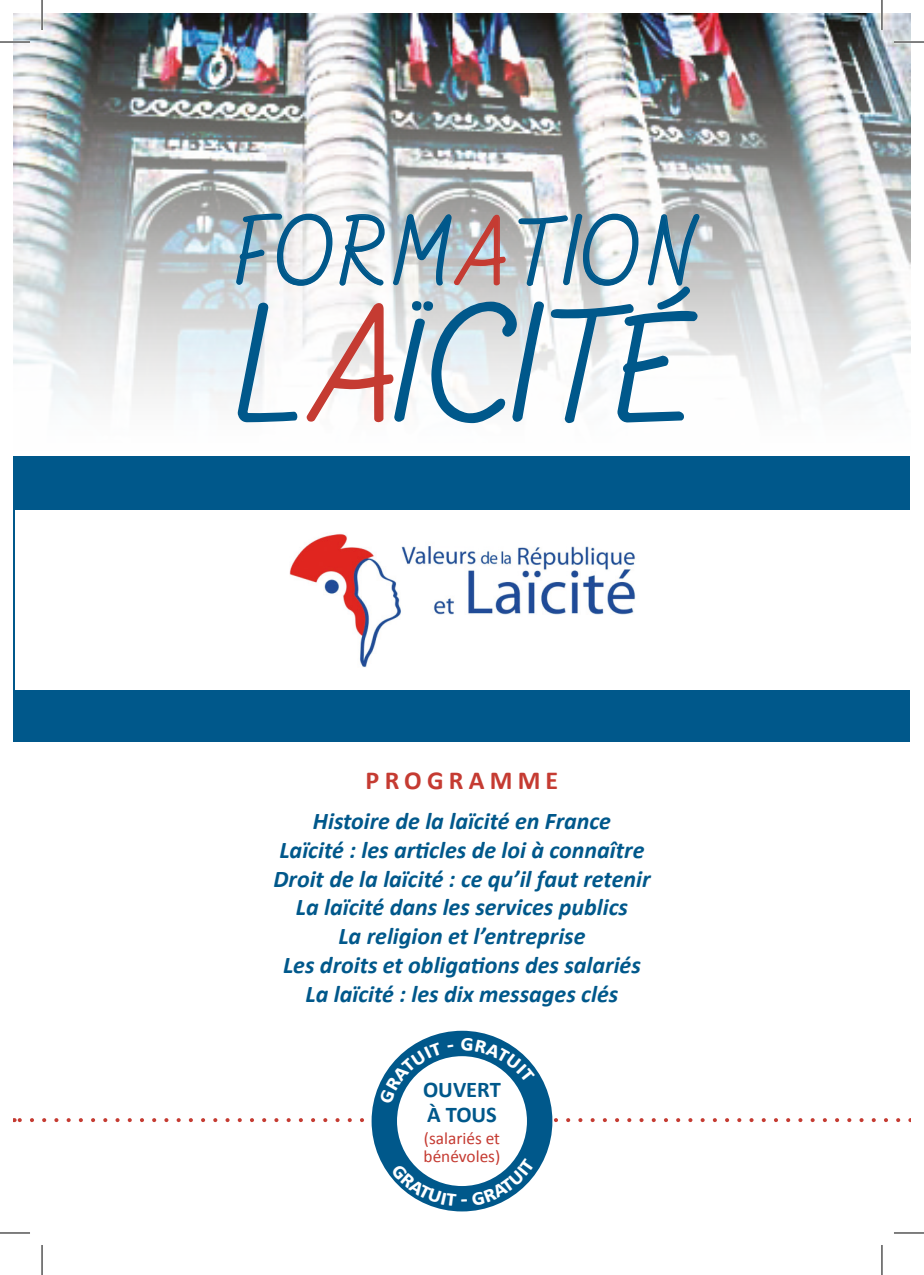
<style>
.page{position:relative;width:924px;height:1275px;background:#fff}
.page>*{position:absolute;margin:0;border:0;box-sizing:border-box;transform-origin:0 0}
.t1{font:79.4px "Alamain";color:#00588b}
.t2{font:46.6px "Alamain";letter-spacing:.09em;color:#00588b}
.t3{font:700 26px "Calibri";letter-spacing:.2em;color:#c53b32}
.t4{font:italic 700 24px "Calibri";color:#00588b}
.t5{font:700 22.4px "Calibri";color:#00588b}
.t6{font:17.2px/17.2px "Calibri";color:#c53b32}
.s1{color:#c53b32}
.s2{font-size:88.6px}
</style>
<div class="page">
<img style="left:14px;top:14px;width:895px;height:385px">
<div style="left:14px;top:456px;width:895px;height:285px;background:#00588b"></div>
<div style="left:15px;top:510px;width:894px;height:179px;background:#fff"></div>
<img style="left:290px;top:533px;width:346px;height:134px">
<svg style="left:14px;top:1118px;width:350px;height:4px"></svg>
<svg style="left:552px;top:1118px;width:345px;height:4px"></svg>
<svg style="left:235px;top:213px;width:465px;height:211px"></svg>
<div style="left:371px;top:1030px;width:181px;height:181px;background:#00588b;border-radius:50%"></div>
<div style="left:397px;top:1056px;width:129px;height:130px;background:#fff;border-radius:50%"></div>
<hr style="left:0;top:41px;width:30px;height:2px;background:#fff">
<hr style="left:893px;top:41px;width:30px;height:2px;background:#fff">
<hr style="left:41px;top:0;width:2px;height:30px;background:#fff">
<hr style="left:880px;top:0;width:2px;height:30px;background:#fff">
<hr style="left:0;top:42px;width:30px;height:1px;background:#000">
<hr style="left:893px;top:42px;width:30px;height:1px;background:#000">
<hr style="left:0;top:1232px;width:30px;height:1px;background:#000">
<hr style="left:893px;top:1232px;width:30px;height:1px;background:#000">
<hr style="left:42px;top:0;width:1px;height:30px;background:#000">
<hr style="left:42px;top:1245px;width:1px;height:30px;background:#000">
<hr style="left:881px;top:0;width:1px;height:30px;background:#000">
<hr style="left:881px;top:1245px;width:1px;height:30px;background:#000">
<svg style="left:391px;top:1157px;width:143px;height:49px"></svg>
<svg style="left:379px;top:1041px;width:74px;height:63px"></svg>
<svg style="left:461px;top:1038px;width:74px;height:44px"></svg>
<p class="t2" style="left:234px;top:240px;width:457px">FORM<span class="s1">A</span>TION</p>
<p class="t1" style="left:234px;top:346px;width:457px">L<span class="s1">A</span>ÏCIT<span class="s2">É</span></p>
<p class="t3" style="left:365px;top:763px;width:194px">PROGRAMME</p>
<p class="t4" style="left:313px;top:805px;width:299px">Histoire de la laïcité en France</p>
<p class="t4" style="left:279px;top:834px;width:366px">Laïcité : les articles de loi à connaître</p>
<p class="t4" style="left:273px;top:863px;width:378px">Droit de la laïcité : ce qu’il faut retenir</p>
<p class="t4" style="left:296px;top:892px;width:333px">La laïcité dans les services publics</p>
<p class="t4" style="left:338px;top:921px;width:248px">La religion et l’entreprise</p>
<p class="t4" style="left:283px;top:949px;width:359px">Les droits et obligations des salariés</p>
<p class="t4" style="left:305px;top:978px;width:314px">La laïcité : les dix messages clés</p>
<p class="t5" style="left:423px;top:1075px;width:79px">OUVERT</p>
<p class="t5" style="left:427px;top:1099px;width:71px">À TOUS</p>
<p class="t6" style="left:423px;top:1130px;width:78px">(salariés et bénévoles)</p>
</div>
